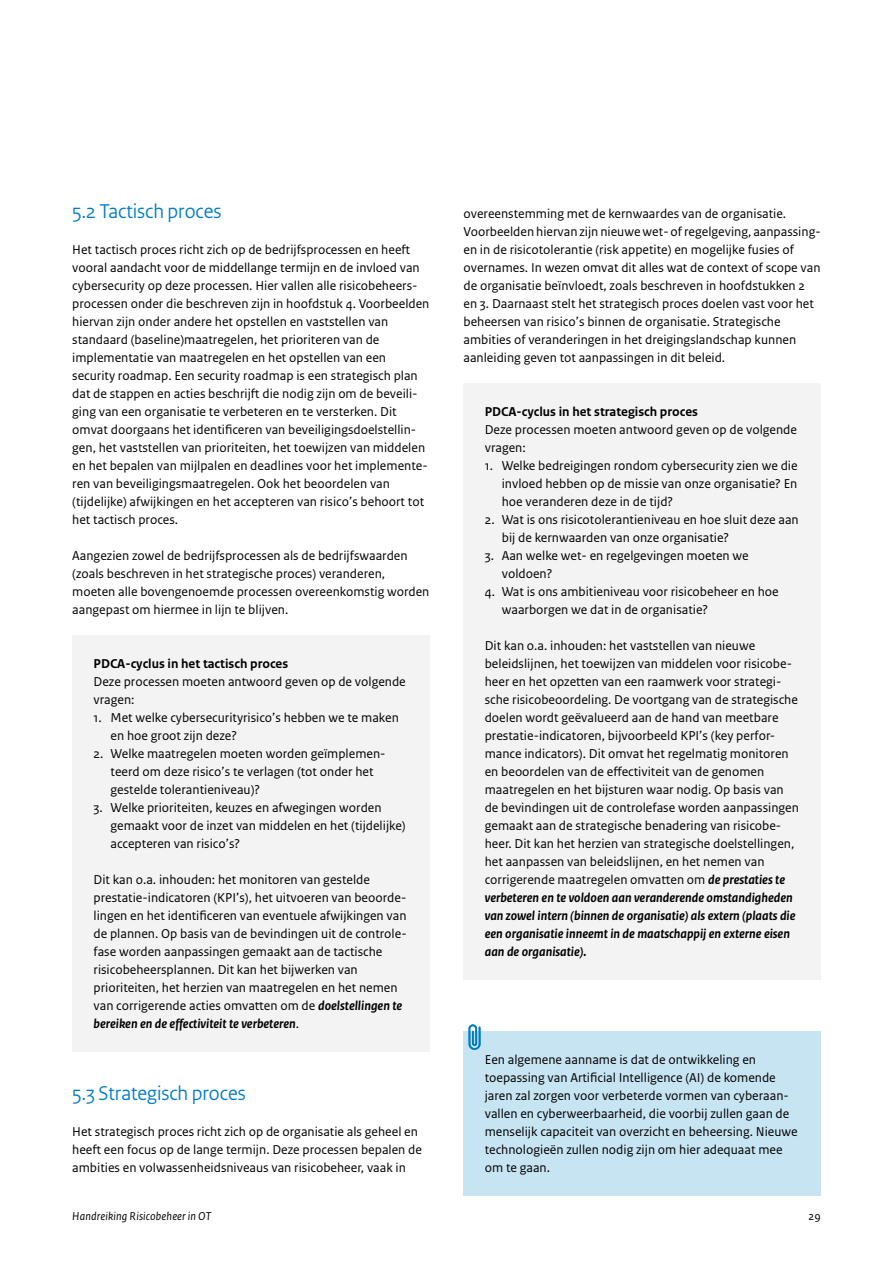
<style>
.page{position:relative;width:893px;height:1263px;background:#fff}
.page>*{position:absolute;margin:0;border:0;box-sizing:border-box;transform-origin:0 0}
.H2_RO_Paragraafkop_Sans{font:21px "Rijksoverheid Sans Heading";color:#007bc7}
.A_RO_Kader_Voorbeelden{font:13.5px/18px "Rijksoverheid Sans Text";color:#000}
.A_RO_Broodtekst_Sans{font:13.5px/18px "Rijksoverheid Sans Text";color:#000}
.A_RO_Kader_Voorbeelden-2{font:700 13.5px "Rijksoverheid Sans Text";color:#000}
.t1{font:italic 12px "Rijksoverheid Sans Text";letter-spacing:.015em;color:#000}
.t2{font:12px "Rijksoverheid Sans Text";color:#000}
.s1{font-weight:700;font-style:italic}
</style>
<div class="page">
<div style="left:72px;top:636px;width:357px;height:56px;background:#f3f3f3"></div>
<div style="left:72px;top:690px;width:357px;height:74px;background:#f3f3f3"></div>
<div style="left:72px;top:726px;width:357px;height:92px;background:#f3f3f3"></div>
<div style="left:72px;top:780px;width:357px;height:92px;background:#f3f3f3"></div>
<div style="left:72px;top:834px;width:357px;height:218px;background:#f3f3f3"></div>
<div style="left:463px;top:384px;width:358px;height:56px;background:#f3f3f3"></div>
<div style="left:463px;top:438px;width:358px;height:92px;background:#f3f3f3"></div>
<div style="left:463px;top:528px;width:358px;height:74px;background:#f3f3f3"></div>
<div style="left:463px;top:600px;width:358px;height:380px;background:#f3f3f3"></div>
<div style="left:463px;top:1032px;width:358px;height:164px;background:#c7e4f3"></div>
<svg style="left:469px;top:1024px;width:11px;height:26px"></svg>
<p class="H2_RO_Paragraafkop_Sans" style="left:72px;top:199px;width:151px">5.2 Tactisch proces</p>
<p class="A_RO_Broodtekst_Sans" style="left:72px;top:241px;width:359px">Het tactisch proces richt zich op de bedrijfsprocessen en heeft vooral aandacht voor de middellange termijn en de invloed van cybersecurity op deze processen. Hier vallen alle risicobeheers&shy;processen onder die beschreven zijn in hoofdstuk 4. Voorbeelden hiervan zijn onder andere het opstellen en vaststellen van standaard (baseline)maatregelen, het prioriteren van de implementatie van maatregelen en het opstellen van een security roadmap. Een security roadmap is een strategisch plan dat de stappen en acties beschrijft die nodig zijn om de beveili&shy;ging van een organisatie te verbeteren en te versterken. Dit omvat doorgaans het identificeren van beveiligingsdoelstellin&shy;gen, het vaststellen van prioriteiten, het toewijzen van middelen en het bepalen van mijlpalen en deadlines voor het implemente&shy;ren van beveiligingsmaatregelen. Ook het beoordelen van (tijdelijke) afwijkingen en het accepteren van risico’s behoort tot het tactisch proces.</p>
<p class="A_RO_Broodtekst_Sans" style="left:72px;top:547px;width:359px">Aangezien zowel de bedrijfsprocessen als de bedrijfswaarden (zoals beschreven in het strategische proces) veranderen, moeten alle bovengenoemde processen overeenkomstig worden aangepast om hiermee in lijn te blijven.</p>
<p class="A_RO_Kader_Voorbeelden-2" style="left:94px;top:656px;width:196px">PDCA-cyclus in het tactisch proces</p>
<p class="A_RO_Kader_Voorbeelden" style="left:94px;top:673px;width:314px">Deze processen moeten antwoord geven op de volgende vragen:</p>
<p class="A_RO_Kader_Voorbeelden" style="left:111px;top:709px;width:290px;text-indent:-17px">1. Met welke cybersecurityrisico’s hebben we te maken en hoe groot zijn deze?</p>
<p class="A_RO_Kader_Voorbeelden" style="left:111px;top:745px;width:276px;text-indent:-17px">2. Welke maatregelen moeten worden geïmplemen&shy;teerd om deze risico’s te verlagen (tot onder het gestelde tolerantieniveau)?</p>
<p class="A_RO_Kader_Voorbeelden" style="left:111px;top:799px;width:297px;text-indent:-17px">3. Welke prioriteiten, keuzes en afwegingen worden gemaakt voor de inzet van middelen en het (tijdelijke) accepteren van risico’s?</p>
<p class="A_RO_Kader_Voorbeelden" style="left:94px;top:871px;width:315px">Dit kan o.a. inhouden: het monitoren van gestelde prestatie-indicatoren (KPI’s), het uitvoeren van beoorde&shy;lingen en het identificeren van eventuele afwijkingen van de plannen. Op basis van de bevindingen uit de controle&shy;fase worden aanpassingen gemaakt aan de tactische risicobeheersplannen. Dit kan het bijwerken van prioriteiten, het herzien van maatregelen en het nemen van corrigerende acties omvatten om de <span class="s1">doelstellingen te bereiken en de effectiviteit te verbeteren</span>.</p>
<p class="H2_RO_Paragraafkop_Sans" style="left:72px;top:1081px;width:175px">5.3 Strategisch proces</p>
<p class="A_RO_Broodtekst_Sans" style="left:72px;top:1123px;width:351px">Het strategisch proces richt zich op de organisatie als geheel en heeft een focus op de lange termijn. Deze processen bepalen de ambities en volwassenheidsniveaus van risicobeheer, vaak in</p>
<p class="A_RO_Broodtekst_Sans" style="left:463px;top:205px;width:359px">overeenstemming met de kernwaardes van de organisatie.<br>Voorbeelden hiervan zijn nieuwe wet- of regelgeving, aanpassing&shy;en in de risicotolerantie (risk appetite) en mogelijke fusies of overnames. In wezen omvat dit alles wat de context of scope van de organisatie beïnvloedt, zoals beschreven in hoofdstukken 2 en 3. Daarnaast stelt het strategisch proces doelen vast voor het beheersen van risico’s binnen de organisatie. Strategische ambities of veranderingen in het dreigingslandschap kunnen aanleiding geven tot aanpassingen in dit beleid.</p>
<p class="A_RO_Kader_Voorbeelden-2" style="left:485px;top:404px;width:215px">PDCA-cyclus in het strategisch proces</p>
<p class="A_RO_Kader_Voorbeelden" style="left:485px;top:421px;width:314px">Deze processen moeten antwoord geven op de volgende vragen:</p>
<p class="A_RO_Kader_Voorbeelden" style="left:502px;top:457px;width:297px;text-align:justify;text-indent:-17px">1. Welke bedreigingen rondom cybersecurity zien we die invloed hebben op de missie van onze organisatie? En hoe veranderen deze in de tijd?</p>
<p class="A_RO_Kader_Voorbeelden" style="left:502px;top:511px;width:298px;text-indent:-17px">2. Wat is ons risicotolerantieniveau en hoe sluit deze aan bij de kernwaarden van onze organisatie?</p>
<p class="A_RO_Kader_Voorbeelden" style="left:502px;top:547px;width:249px;text-indent:-17px">3. Aan welke wet- en regelgevingen moeten we voldoen?</p>
<p class="A_RO_Kader_Voorbeelden" style="left:502px;top:583px;width:278px;text-indent:-17px">4. Wat is ons ambitieniveau voor risicobeheer en hoe waarborgen we dat in de organisatie?</p>
<p class="A_RO_Kader_Voorbeelden" style="left:485px;top:637px;width:316px">Dit kan o.a. inhouden: het vaststellen van nieuwe beleidslijnen, het toewijzen van middelen voor risicobe&shy;heer en het opzetten van een raamwerk voor strategi&shy;sche risicobeoordeling. De voortgang van de strategische doelen wordt geëvalueerd aan de hand van meetbare prestatie-indicatoren, bijvoorbeeld KPI’s (key perfor&shy;mance indicators). Dit omvat het regelmatig monitoren en beoordelen van de effectiviteit van de genomen maatregelen en het bijsturen waar nodig. Op basis van de bevindingen uit de controlefase worden aanpassingen gemaakt aan de strategische benadering van risicobe&shy;heer. Dit kan het herzien van strategische doelstellingen, het aanpassen van beleidslijnen, en het nemen van corrigerende maatregelen omvatten om <span class="s1">de prestaties te verbeteren en te voldoen aan veranderende omstandigheden van zowel intern (binnen de organisatie) als extern (plaats die een organisatie inneemt in de maatschappij en externe eisen aan de organisatie).</span></p>
<p class="A_RO_Kader_Voorbeelden" style="left:485px;top:1051px;width:314px">Een algemene aanname is dat de ontwikkeling en toepassing van Artificial Intelligence (AI) de komende jaren zal zorgen voor verbeterde vormen van cyberaan&shy;vallen en cyberweerbaarheid, die voorbij zullen gaan de menselijk capaciteit van overzicht en beheersing. Nieuwe technologieën zullen nodig zijn om hier adequaat mee om te gaan.</p>
<p class="t1" style="left:72px;top:1209px;width:141px">Handreiking Risicobeheer in OT</p>
<p class="t2" style="left:808px;top:1209px;width:14px">29</p>
</div>
